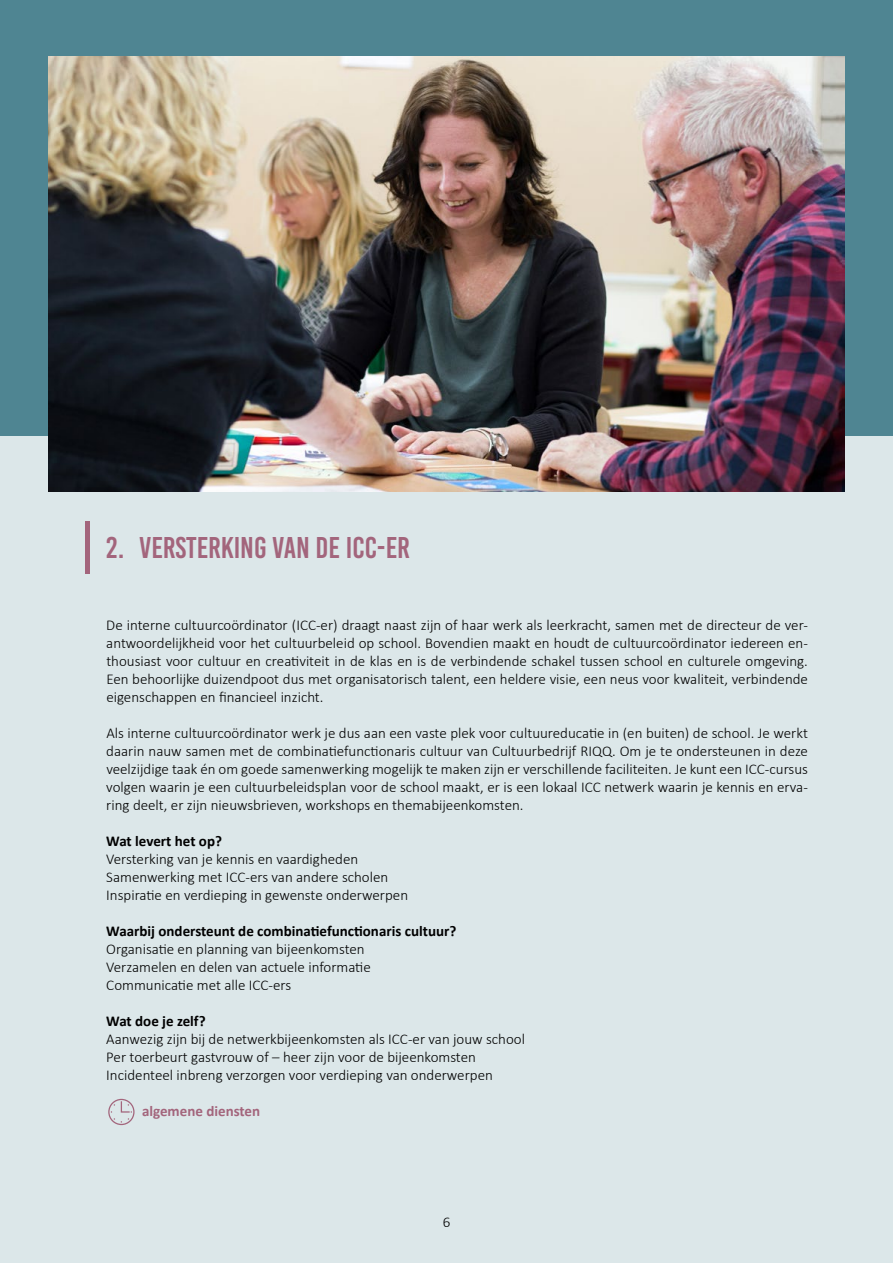
<style>
.page{position:relative;width:893px;height:1263px;background:#dce7e9}
.page>*{position:absolute;margin:0;border:0;box-sizing:border-box;transform-origin:0 0}
.t1{font:30px "Bebas Kai";color:#a3657c}
.t2{font:300 15px/18px "Calibri";color:#000}
.t3{font:700 15px "Calibri";color:#000}
.t4{font:700 15px "Calibri";color:#a3657c}
</style>
<div class="page">
<div style="left:0;top:0;width:893px;height:435px;background:#4f8592"></div>
<hr style="left:85px;top:521px;width:4px;height:53px;background:#a3657c">
<img style="left:49px;top:57px;width:795px;height:435px">
<div style="left:108px;top:1099px;width:27px;height:26px;border:1px solid #a3657c;border-radius:50%"></div>
<svg style="left:111px;top:1100px;width:21px;height:22px"></svg>
<h1 class="t1" style="left:106px;top:532px;width:305px">2. VERSTERKING VAN DE ICC-ER</h1>
<p class="t2" style="left:106px;top:616px;width:703px;text-align:justify">De interne cultuurcoördinator (ICC-er) draagt naast zijn of haar werk als leerkracht, samen met de directeur de ver&shy;antwoordelijkheid voor het cultuurbeleid op school. Bovendien maakt en houdt de cultuurcoördinator iedereen en&shy;thousiast voor cultuur en creativiteit in de klas en is de verbindende schakel tussen school en culturele omgeving.<br>Een behoorlijke duizendpoot dus met organisatorisch talent, een heldere visie, een neus voor kwaliteit, verbindende eigenschappen en financieel inzicht.</p>
<p class="t2" style="left:106px;top:724px;width:703px;text-align:justify">Als interne cultuurcoördinator werk je dus aan een vaste plek voor cultuureducatie in (en buiten) de school. Je werkt daarin nauw samen met de combinatiefunctionaris cultuur van Cultuurbedrijf RIQQ. Om je te ondersteunen in deze veelzijdige taak én om goede samenwerking mogelijk te maken zijn er verschillende faciliteiten. Je kunt een ICC-cursus volgen waarin je een cultuurbeleidsplan voor de school maakt, er is een lokaal ICC netwerk waarin je kennis en erva&shy;ring deelt, er zijn nieuwsbrieven, workshops en themabijeenkomsten.</p>
<p class="t3" style="left:106px;top:830px;width:117px">Wat levert het op?</p>
<p class="t2" style="left:106px;top:850px;width:303px">Versterking van je kennis en vaardigheden<br>Samenwerking met ICC-ers van andere scholen<br>Inspiratie en verdieping in gewenste onderwerpen</p>
<p class="t3" style="left:106px;top:920px;width:352px">Waarbij ondersteunt de combinatiefunctionaris cultuur?</p>
<p class="t2" style="left:106px;top:940px;width:266px">Organisatie en planning van bijeenkomsten<br>Verzamelen en delen van actuele informatie<br>Communicatie met alle ICC-ers</p>
<p class="t3" style="left:106px;top:1010px;width:101px">Wat doe je zelf?</p>
<p class="t2" style="left:106px;top:1030px;width:420px">Aanwezig zijn bij de netwerkbijeenkomsten als ICC-er van jouw school<br>Per toerbeurt gastvrouw of – heer zijn voor de bijeenkomsten<br>Incidenteel inbreng verzorgen voor verdieping van onderwerpen</p>
<p class="t4" style="left:142px;top:1100px;width:120px">algemene diensten</p>
<p class="t2" style="left:443px;top:1213px;width:9px">6</p>
</div>
